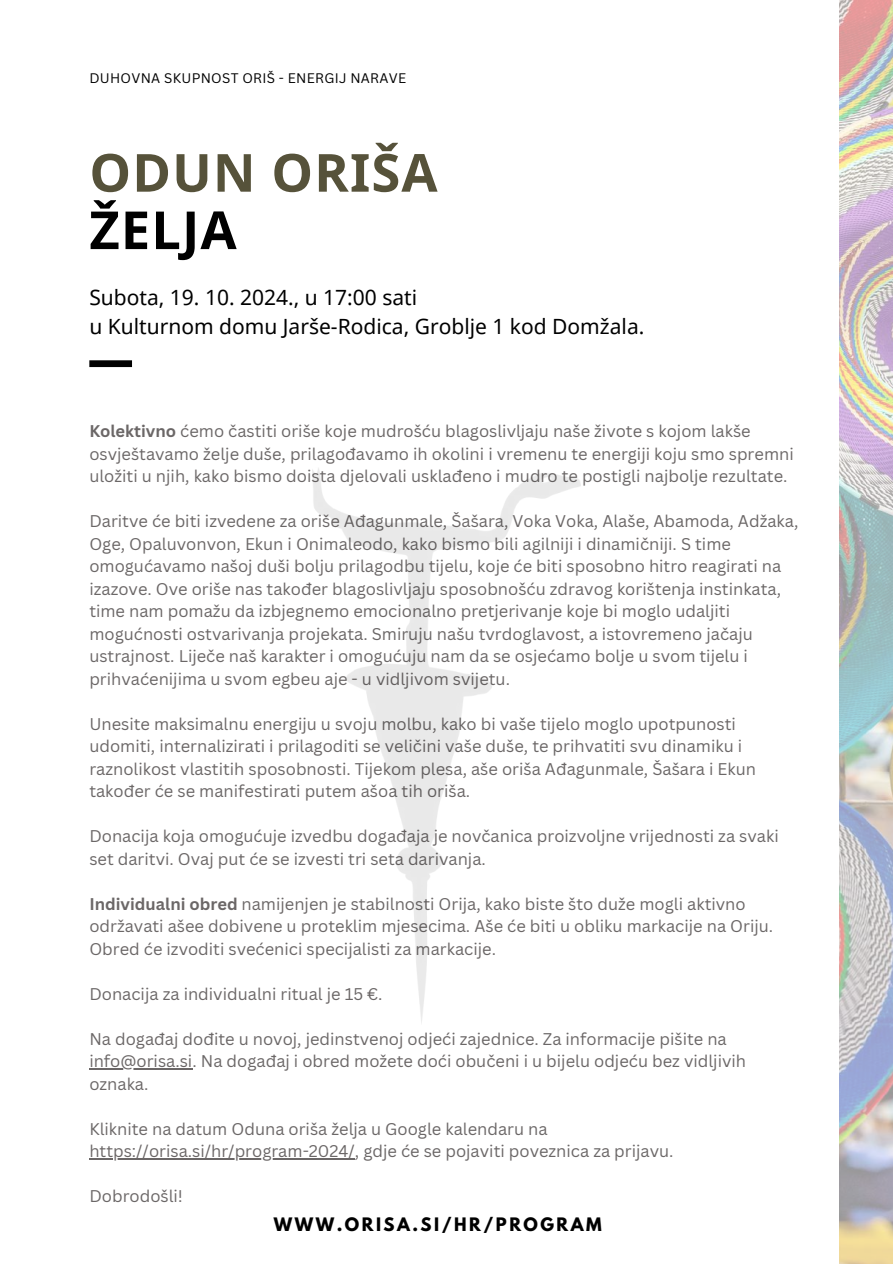
<style>
.page{position:relative;width:893px;height:1264px;background:#fff}
.page>*{position:absolute;margin:0;border:0;box-sizing:border-box;transform-origin:0 0}
.t1{font:700 52.5px "Noto Sans";letter-spacing:.02em;color:#56523a}
.t2{font:700 52.5px "Noto Sans";letter-spacing:.02em;color:#000}
.t3{font:21px/29px "Noto Sans";color:#000}
.t4{font:16.5px/22.5px "Canva Sans";color:#6b6767}
.t5{font:700 16.5px "League Spartan";letter-spacing:.15em;color:#000}
.t6{font:13.5px "Canva Sans";letter-spacing:.02em;color:#000}
.s1{font-weight:700}
</style>
<div class="page">
<hr style="left:89px;top:1068px;width:103px;height:1px;background:#6b6767">
<hr style="left:89px;top:1158px;width:266px;height:1px;background:#6b6767">
<img style="left:839px;top:0;width:53px;height:1263px">
<div style="left:89px;top:360px;width:43px;height:7px;background:#000"></div>
<p class="t6" style="left:89px;top:68px;width:318px">DUHOVNA SKUPNOST ORIŠ - ENERGIJ NARAVE</p>
<h1 class="t1" style="left:89px;top:136px;width:349px">ODUN ORIŠA</h1>
<h1 class="t2" style="left:89px;top:193px;width:149px">ŽELJA</h1>
<p class="t3" style="left:89px;top:283px;width:556px">Subota, 19. 10. 2024., u 17:00 sati<br>u Kulturnom domu Jarše-Rodica, Groblje 1 kod Domžala.</p>
<p class="t4" style="left:89px;top:419px;width:705px"><span class="s1">Kolektivno</span> ćemo častiti oriše koje mudrošću blagoslivljaju naše živote s kojom lakše osvještavamo želje duše, prilagođavamo ih okolini i vremenu te energiji koju smo spremni uložiti u njih, kako bismo doista djelovali usklađeno i mudro te postigli najbolje rezultate.</p>
<p class="t4" style="left:89px;top:509px;width:710px">Daritve će biti izvedene za oriše Ađagunmale, Šašara, Voka Voka, Alaše, Abamoda, Adžaka, Oge, Opaluvonvon, Ekun i Onimaleodo, kako bismo bili agilniji i dinamičniji. S time omogućavamo našoj duši bolju prilagodbu tijelu, koje će biti sposobno hitro reagirati na izazove. Ove oriše nas također blagoslivljaju sposobnošću zdravog korištenja instinkata, time nam pomažu da izbjegnemo emocionalno pretjerivanje koje bi moglo udaljiti mogućnosti ostvarivanja projekata. Smiruju našu tvrdoglavost, a istovremeno jačaju ustrajnost. Liječe naš karakter i omogućuju nam da se osjećamo bolje u svom tijelu i prihvaćenijima u svom egbeu aje - u vidljivom svijetu.</p>
<p class="t4" style="left:89px;top:712px;width:668px">Unesite maksimalnu energiju u svoju molbu, kako bi vaše tijelo moglo upotpunosti udomiti, internalizirati i prilagoditi se veličini vaše duše, te prihvatiti svu dinamiku i raznolikost vlastitih sposobnosti. Tijekom plesa, aše oriša Ađagunmale, Šašara i Ekun također će se manifestirati putem ašoa tih oriša.</p>
<p class="t4" style="left:89px;top:824px;width:691px">Donacija koja omogućuje izvedbu događaja je novčanica proizvoljne vrijednosti za svaki set daritvi. Ovaj put će se izvesti tri seta darivanja.</p>
<p class="t4" style="left:89px;top:892px;width:685px"><span class="s1">Individualni obred</span> namijenjen je stabilnosti Orija, kako biste što duže mogli aktivno održavati ašee dobivene u proteklim mjesecima. Aše će biti u obliku markacije na Oriju.<br>Obred će izvoditi svećenici specijalisti za markacije.</p>
<p class="t4" style="left:89px;top:982px;width:295px">Donacija za individualni ritual je 15 €.</p>
<p class="t4" style="left:89px;top:1027px;width:658px">Na događaj dođite u novoj, jedinstvenoj odjeći zajednice. Za informacije pišite na info@orisa.si. Na događaj i obred možete doći obučeni i u bijelu odjeću bez vidljivih oznaka.</p>
<p class="t4" style="left:89px;top:1117px;width:585px">Kliknite na datum Oduna oriša želja u Google kalendaru na https://orisa.si/hr/program-2024/, gdje će se pojaviti poveznica za prijavu.</p>
<p class="t4" style="left:89px;top:1184px;width:95px">Dobrodošli!</p>
<p class="t5" style="left:274px;top:1215px;width:329px">WWW.ORISA.SI/HR/PROGRAM</p>
</div>
